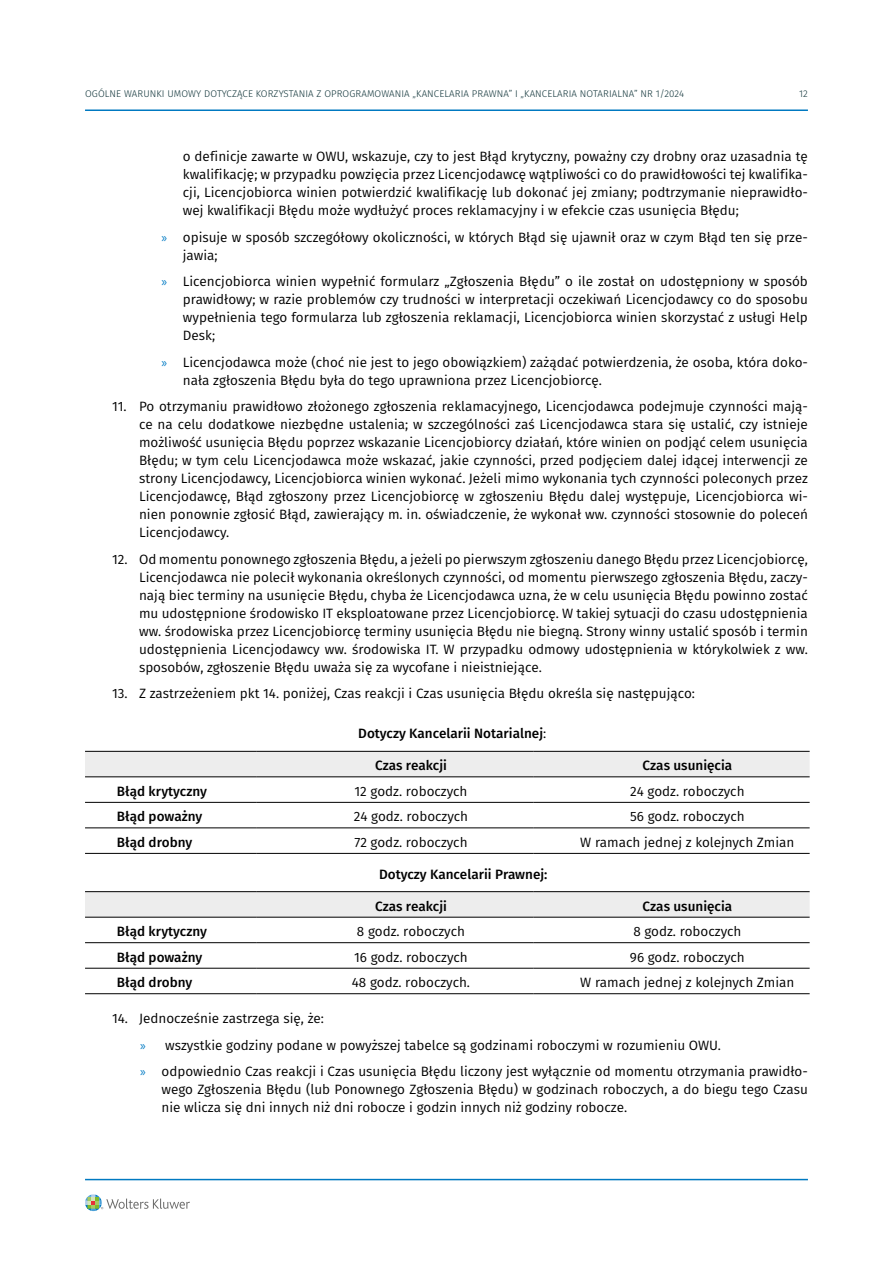
<style>
.page{position:relative;width:893px;height:1263px;background:#fff}
.page>*{position:absolute;margin:0;border:0;box-sizing:border-box;transform-origin:0 0}
.t1{font:13.5px/18px "Fira Sans";color:#000;text-align:justify}
.t2{font:500 13.5px "Fira Sans";color:#000}
.t3{font:300 9.75px "Fira Sans";letter-spacing:.01em;color:#103439}
.s1{font-family:"Myriad Pro";color:#007bc4}
.s2{font-weight:400}
</style>
<div class="page">
<hr style="left:85px;top:109px;width:723px;height:2px;background:#0079c1">
<hr style="left:85px;top:1179px;width:723px;height:1px;background:#0079c1">
<svg style="left:85px;top:1194px;width:105px;height:17px"></svg>
<svg style="left:85px;top:752px;width:725px;height:165px"></svg>
<hr style="left:85px;top:751px;width:172px;height:1px;background:#000">
<hr style="left:257px;top:751px;width:276px;height:1px;background:#000">
<hr style="left:533px;top:751px;width:277px;height:1px;background:#000">
<hr style="left:85px;top:776px;width:172px;height:1px;background:#000">
<hr style="left:257px;top:776px;width:276px;height:1px;background:#000">
<hr style="left:533px;top:776px;width:277px;height:1px;background:#000">
<hr style="left:85px;top:802px;width:172px;height:1px;background:#000">
<hr style="left:257px;top:802px;width:276px;height:1px;background:#000">
<hr style="left:533px;top:802px;width:277px;height:1px;background:#000">
<hr style="left:85px;top:827px;width:172px;height:1px;background:#000">
<hr style="left:257px;top:827px;width:276px;height:1px;background:#000">
<hr style="left:533px;top:827px;width:277px;height:1px;background:#000">
<hr style="left:85px;top:853px;width:172px;height:1px;background:#000">
<hr style="left:257px;top:853px;width:276px;height:1px;background:#000">
<hr style="left:533px;top:853px;width:277px;height:1px;background:#000">
<hr style="left:85px;top:891px;width:172px;height:1px;background:#000">
<hr style="left:257px;top:891px;width:276px;height:1px;background:#000">
<hr style="left:533px;top:891px;width:277px;height:1px;background:#000">
<hr style="left:85px;top:917px;width:172px;height:1px;background:#000">
<hr style="left:257px;top:917px;width:276px;height:1px;background:#000">
<hr style="left:533px;top:917px;width:277px;height:1px;background:#000">
<hr style="left:85px;top:942px;width:172px;height:1px;background:#000">
<hr style="left:257px;top:942px;width:276px;height:1px;background:#000">
<hr style="left:533px;top:942px;width:277px;height:1px;background:#000">
<hr style="left:85px;top:968px;width:172px;height:1px;background:#000">
<hr style="left:257px;top:968px;width:276px;height:1px;background:#000">
<hr style="left:533px;top:968px;width:277px;height:1px;background:#000">
<hr style="left:85px;top:993px;width:172px;height:1px;background:#000">
<hr style="left:257px;top:993px;width:276px;height:1px;background:#000">
<hr style="left:533px;top:993px;width:277px;height:1px;background:#000">
<p class="t3" style="left:85px;top:87px;width:601px">OGÓLNE WARUNKI UMOWY DOTYCZĄCE KORZYSTANIA Z OPROGRAMOWANIA „KANCELARIA PRAWNA” I „KANCELARIA NOTARIALNA” NR 1/2024</p>
<p class="t3" style="left:799px;top:87px;width:10px">12</p>
<p class="t1" style="left:183px;top:147px;width:627px">o definicje zawarte w OWU, wskazuje, czy to jest Błąd krytyczny, poważny czy drobny oraz uzasadnia tę kwalifikację; w przypadku powzięcia przez Licencjodawcę wątpliwości co do prawidłowości tej kwalifika&shy;cji, Licencjobiorca winien potwierdzić kwalifikację lub dokonać jej zmiany; podtrzymanie nieprawidło&shy;wej kwalifikacji Błędu może wydłużyć proces reklamacyjny i w efekcie czas usunięcia Błędu;</p>
<p class="t1" style="left:183px;top:228px;width:627px;text-indent:-21px"><span class="s1">»</span> opisuje w sposób szczegółowy okoliczności, w których Błąd się ujawnił oraz w czym Błąd ten się prze&shy;jawia;</p>
<p class="t1" style="left:183px;top:272px;width:627px;text-indent:-21px"><span class="s1">»</span> Licencjobiorca winien wypełnić formularz „Zgłoszenia Błędu” o ile został on udostępniony w sposób prawidłowy; w razie problemów czy trudności w interpretacji oczekiwań Licencjodawcy co do sposobu wypełnienia tego formularza lub zgłoszenia reklamacji, Licencjobiorca winien skorzystać z usługi Help Desk;</p>
<p class="t1" style="left:183px;top:353px;width:627px;text-indent:-21px"><span class="s1">»</span> Licencjodawca może (choć nie jest to jego obowiązkiem) zażądać potwierdzenia, że osoba, która doko&shy;nała zgłoszenia Błędu była do tego uprawniona przez Licencjobiorcę.</p>
<p class="t1" style="left:139px;top:397px;width:670px;text-indent:-27px">11. Po otrzymaniu prawidłowo złożonego zgłoszenia reklamacyjnego, Licencjodawca podejmuje czynności mają&shy;ce na celu dodatkowe niezbędne ustalenia; w szczególności zaś Licencjodawca stara się ustalić, czy istnieje możliwość usunięcia Błędu poprzez wskazanie Licencjobiorcy działań, które winien on podjąć celem usunięcia Błędu; w tym celu Licencjodawca może wskazać, jakie czynności, przed podjęciem dalej idącej interwencji ze strony Licencjodawcy, Licencjobiorca winien wykonać. Jeżeli mimo wykonania tych czynności poleconych przez Licencjodawcę, Błąd zgłoszony przez Licencjobiorcę w zgłoszeniu Błędu dalej występuje, Licencjobiorca wi&shy;nien ponownie zgłosić Błąd, zawierający m. in. oświadczenie, że wykonał ww. czynności stosownie do poleceń Licencjodawcy.</p>
<p class="t1" style="left:139px;top:550px;width:670px;text-indent:-27px">12. Od momentu ponownego zgłoszenia Błędu, a jeżeli po pierwszym zgłoszeniu danego Błędu przez Licencjobiorcę, Licencjodawca nie polecił wykonania określonych czynności, od momentu pierwszego zgłoszenia Błędu, zaczy&shy;nają biec terminy na usunięcie Błędu, chyba że Licencjodawca uzna, że w celu usunięcia Błędu powinno zostać mu udostępnione środowisko IT eksploatowane przez Licencjobiorcę. W takiej sytuacji do czasu udostępnienia ww. środowiska przez Licencjobiorcę terminy usunięcia Błędu nie biegną. Strony winny ustalić sposób i termin udostępnienia Licencjodawcy ww. środowiska IT. W przypadku odmowy udostępnienia w którykolwiek z ww. sposobów, zgłoszenie Błędu uważa się za wycofane i nieistniejące.</p>
<p class="t1" style="left:112px;top:684px;width:584px">13. Z zastrzeżeniem pkt 14. poniżej, Czas reakcji i Czas usunięcia Błędu określa się następująco:</p>
<p class="t2" style="left:358px;top:723px;width:189px">Dotyczy Kancelarii Notarialnej<span class="s2">:</span></p>
<p class="t2" style="left:375px;top:755px;width:73px">Czas reakcji</p>
<p class="t2" style="left:643px;top:755px;width:91px">Czas usunięcia</p>
<p class="t2" style="left:117px;top:780px;width:91px">Błąd krytyczny</p>
<p class="t1" style="left:354px;top:782px;width:115px">12 godz. roboczych</p>
<p class="t1" style="left:630px;top:782px;width:116px">24 godz. roboczych</p>
<p class="t2" style="left:117px;top:806px;width:87px">Błąd poważny</p>
<p class="t1" style="left:354px;top:807px;width:116px">24 godz. roboczych</p>
<p class="t1" style="left:630px;top:807px;width:116px">56 godz. roboczych</p>
<p class="t2" style="left:117px;top:831px;width:77px">Błąd drobny</p>
<p class="t1" style="left:354px;top:833px;width:115px">72 godz. roboczych</p>
<p class="t1" style="left:580px;top:833px;width:216px">W ramach jednej z kolejnych Zmian</p>
<p class="t2" style="left:379px;top:863px;width:170px">Dotyczy Kancelarii Prawnej:</p>
<p class="t2" style="left:375px;top:895px;width:73px">Czas reakcji</p>
<p class="t2" style="left:643px;top:895px;width:91px">Czas usunięcia</p>
<p class="t2" style="left:117px;top:921px;width:91px">Błąd krytyczny</p>
<p class="t1" style="left:357px;top:922px;width:109px">8 godz. roboczych</p>
<p class="t1" style="left:633px;top:922px;width:109px">8 godz. roboczych</p>
<p class="t2" style="left:117px;top:946px;width:87px">Błąd poważny</p>
<p class="t1" style="left:354px;top:948px;width:115px">16 godz. roboczych</p>
<p class="t1" style="left:630px;top:948px;width:116px">96 godz. roboczych</p>
<p class="t2" style="left:117px;top:972px;width:77px">Błąd drobny</p>
<p class="t1" style="left:352px;top:973px;width:120px">48 godz. roboczych.</p>
<p class="t1" style="left:580px;top:973px;width:216px">W ramach jednej z kolejnych Zmian</p>
<p class="t1" style="left:140px;top:1005px;width:669px;line-height:26.5px;text-align:left;text-indent:-28px">14. Jednocześnie zastrzega się, że:<br><span class="s1">»</span> wszystkie godziny podane w powyższej tabelce są godzinami roboczymi w rozumieniu OWU.<br><span class="s1">»</span> odpowiednio Czas reakcji i Czas usunięcia Błędu liczony jest wyłącznie od momentu otrzymania prawidło-</p>
<p class="t1" style="left:162px;top:1080px;width:648px">wego Zgłoszenia Błędu (lub Ponownego Zgłoszenia Błędu) w godzinach roboczych, a do biegu tego Czasu nie wlicza się dni innych niż dni robocze i godzin innych niż godziny robocze.</p>
</div>
